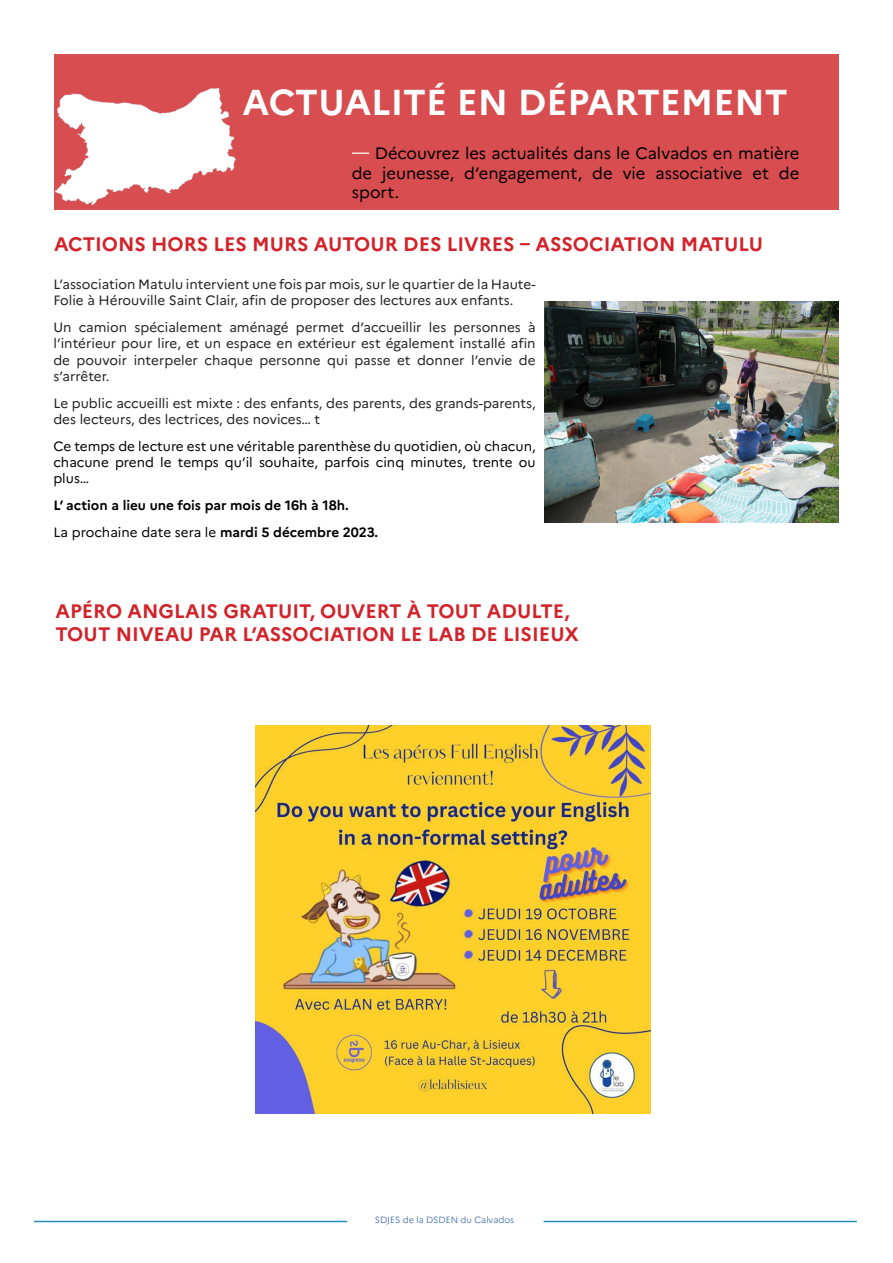
<style>
.page{position:relative;width:893px;height:1263px;background:#fff}
.page>*{position:absolute;margin:0;border:0;box-sizing:border-box;transform-origin:0 0}
.t1{font:700 36px "Marianne";color:#fff}
.t2{font:700 19.5px "Marianne";color:#d1232a}
.t3{font:16.5px/19.8px "Marianne";color:#000;text-align:justify}
.t4{font:13.5px/16.2px "Marianne";color:#231f20}
.t5{font:13.5px/16.2px "Marianne";color:#000;text-align:justify}
.t6{font:700 13.5px "Marianne";color:#000}
.t7{font:300 9px "Marianne";color:#24569e}
.s1{color:#fff}
.s2{font-weight:700}
</style>
<div class="page">
<hr style="left:34px;top:1221px;width:313px;height:1px;background:#238fb7">
<hr style="left:544px;top:1221px;width:313px;height:1px;background:#238fb7">
<img style="left:544px;top:301px;width:294px;height:222px">
<img style="left:255px;top:725px;width:395px;height:388px">
<div style="left:54px;top:54px;width:785px;height:155px;background:#d74d50"></div>
<img style="left:56px;top:88px;width:179px;height:116px">
<p class="t1" style="left:242px;top:81px;width:547px">ACTUALITÉ EN DÉPARTEMENT</p>
<p class="t3" style="left:352px;top:143px;width:449px"><span class="s1">—</span> Découvrez les actualités dans le Calvados en matière de jeunesse, d’engagement, de vie associative et de sport.</p>
<p class="t2" style="left:54px;top:232px;width:710px">ACTIONS HORS LES MURS AUTOUR DES LIVRES – ASSOCIATION MATULU</p>
<p class="t4" style="left:53px;top:276px;width:484px">L’association Matulu intervient une fois par mois, sur le quartier de la Haute-<br>Folie à Hérouville Saint Clair, afin de proposer des lectures aux enfants.</p>
<p class="t4" style="left:53px;top:319px;width:484px;text-align:justify">Un camion spécialement aménagé permet d’accueillir les personnes à l’intérieur pour lire, et un espace en extérieur est également installé afin de pouvoir interpeler chaque personne qui passe et donner l’envie de s’arrêter.</p>
<p class="t4" style="left:53px;top:395px;width:484px">Le public accueilli est mixte : des enfants, des parents, des grands-parents, des lecteurs, des lectrices, des novices… t</p>
<p class="t5" style="left:53px;top:438px;width:484px">Ce temps de lecture est une véritable parenthèse du quotidien, où chacun, chacune prend le temps qu’il souhaite, parfois cinq minutes, trente ou plus…</p>
<p class="t6" style="left:53px;top:497px;width:297px">L’ action a lieu une fois par mois de 16h à 18h.</p>
<p class="t5" style="left:53px;top:524px;width:326px">La prochaine date sera le <span class="s2">mardi 5 décembre 2023.</span></p>
<p class="t2" style="left:56px;top:599px;width:516px">APÉRO ANGLAIS GRATUIT, OUVERT À TOUT ADULTE,</p>
<p class="t2" style="left:56px;top:622px;width:525px">TOUT NIVEAU PAR L’ASSOCIATION LE LAB DE LISIEUX</p>
<p class="t7" style="left:375px;top:1214px;width:141px">SDJES de la DSDEN du Calvados</p>
</div>
